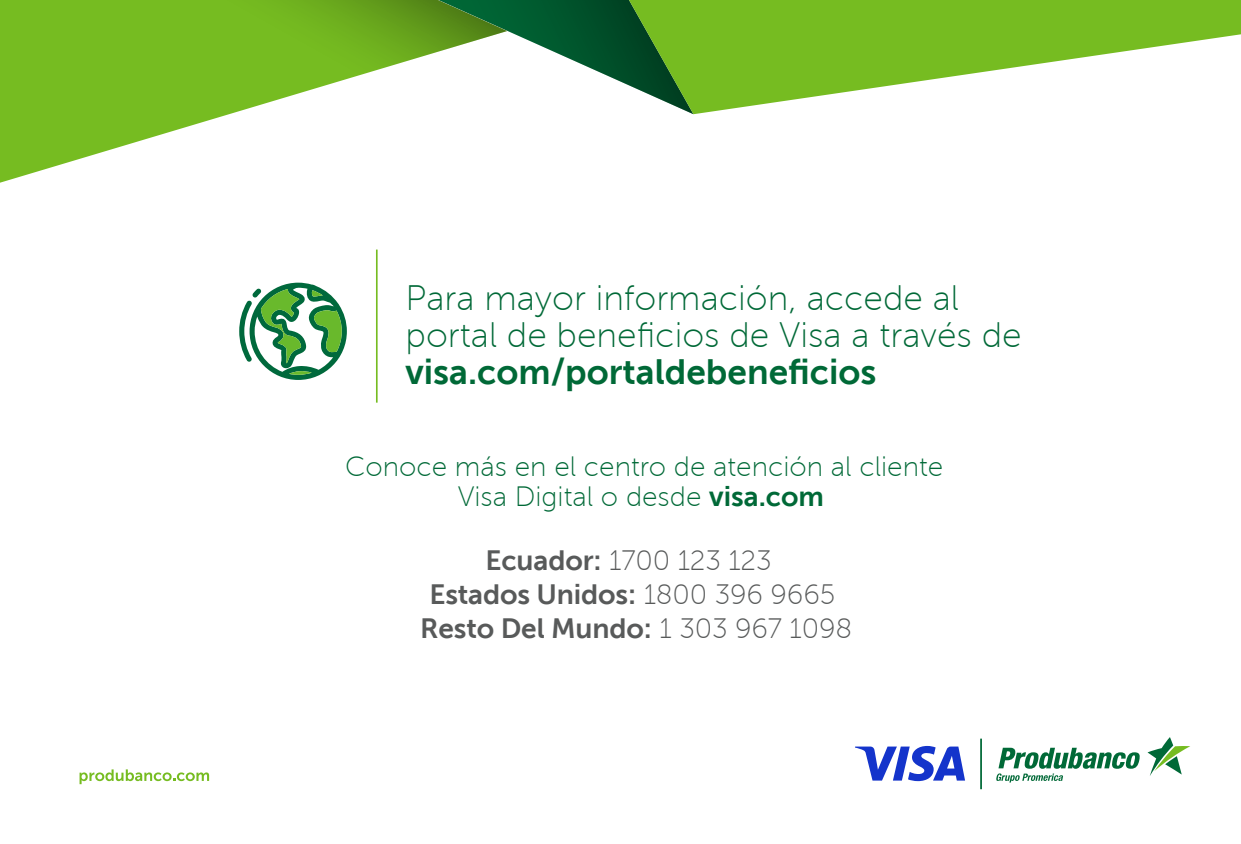
<style>
.page{position:relative;width:1241px;height:844px;background:#fff}
.page>*{position:absolute;margin:0;border:0;box-sizing:border-box;transform-origin:0 0}
.t1{font:35.35px/37.1px "Museo Sans 100";color:#006937}
.t2{font:35.35px "Museo Sans 700";color:#006937}
.t3{font:28px/33.6px "Museo Sans 700";letter-spacing:-.005em;color:#585a5a;text-align:center}
.t4{font:28px "Museo Sans 100";letter-spacing:-.005em;color:#585a5a}
.t5{font:27.82px/29.2px "Museo Sans 100";color:#006937;text-align:center}
.s1{font-family:"Museo Sans 700"}
.s2{font-family:"Museo Sans 100"}
</style>
<div class="page">
<svg style="left:79px;top:769px;width:130px;height:15px"></svg>
<svg style="left:507px;top:0;width:122px;height:86px"></svg>
<svg style="left:0;top:0;width:507px;height:183px;fill:#76bc21"></svg>
<svg style="left:629px;top:0;width:611px;height:114px;fill:#76bc21"></svg>
<hr style="left:980px;top:738px;width:1px;height:51px;background:#006937">
<svg style="left:996px;top:747px;width:143px;height:35px"></svg>
<svg style="left:1147px;top:737px;width:43px;height:39px"></svg>
<svg style="left:855px;top:745px;width:109px;height:35px"></svg>
<hr style="left:376px;top:249px;width:1px;height:153px;background:#76bc21">
<svg style="left:239px;top:282px;width:108px;height:98px"></svg>
<p class="t1" style="left:405px;top:279px;width:617px">Para mayor información, accede al portal de beneficios de Visa a través de</p>
<p class="t2" style="left:405px;top:352px;width:472px">visa.com/portaldebeneficios</p>
<p class="t5" style="left:345px;top:452px;width:599px">Conoce más en el centro de atención al cliente<br>Visa Digital o desde <span class="s1">visa.com</span></p>
<p class="t4" style="left:485px;top:545px;width:287px"><span class="s1">Ecuador:</span> 1700 123 123</p>
<p class="t3" style="left:420px;top:577px;width:433px">Estados Unidos: <span class="s2">1800 396 9665<br></span>Resto Del Mundo: <span class="s2">1 303 967 1098</span></p>
</div>
